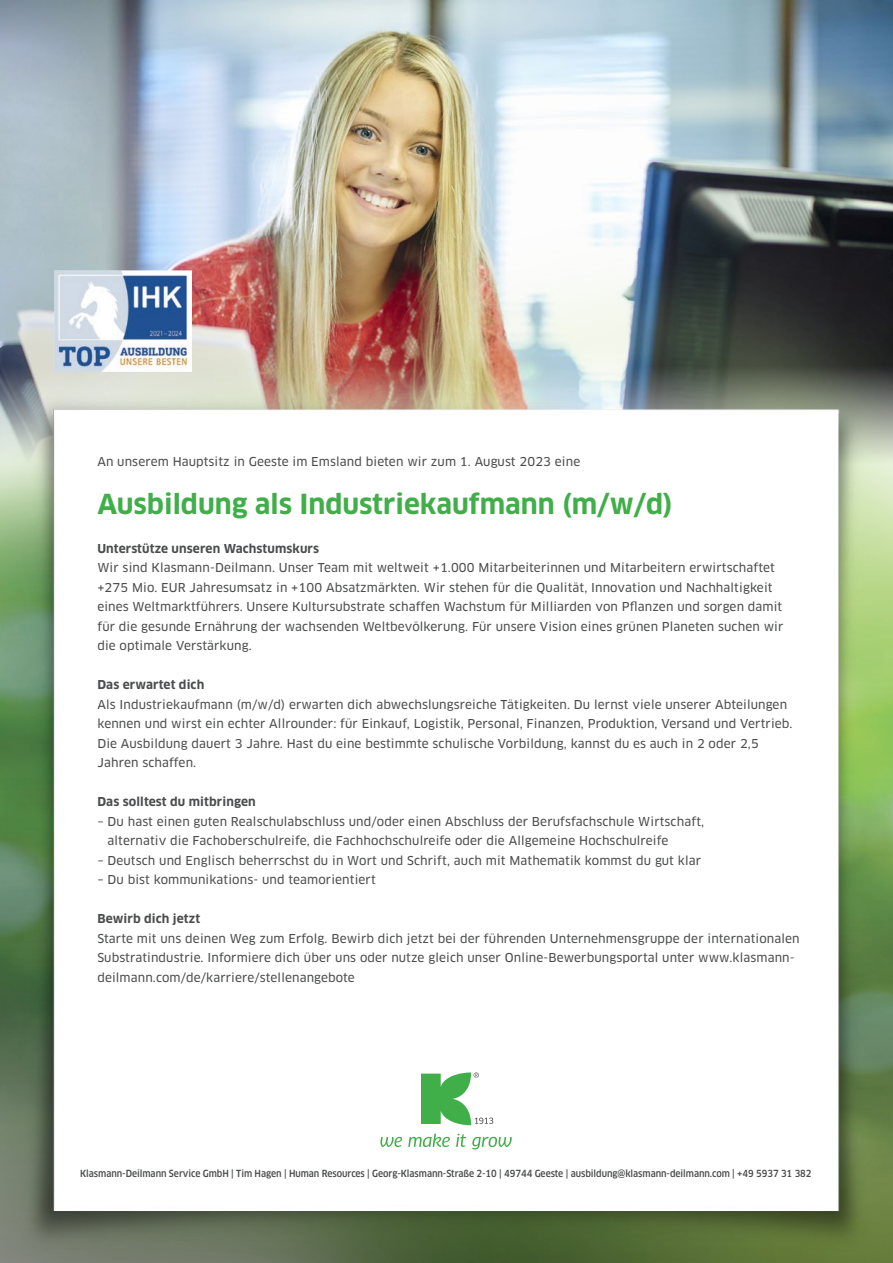
<style>
.page{position:relative;width:893px;height:1263px;background:#fff}
.page>*{position:absolute;margin:0;border:0;box-sizing:border-box;transform-origin:0 0}
.t1{font:700 27px "Clan Pro";color:#40ae49}
.t2{font:12px/19.5px "Clan Pro News";letter-spacing:.01em;color:#4b4c4d}
.t3{font:700 12px "Clan Pro";letter-spacing:.01em;color:#4b4c4d}
.t4{font:500 9.6px "Clan Pro Narr";letter-spacing:-.005em;color:#4b4c4d}
</style>
<div class="page">
<img style="left:0;top:0;width:893px;height:15px">
<img style="left:0;top:15px;width:893px;height:579px">
<img style="left:4px;top:342px;width:884px;height:921px">
<svg style="left:380px;top:1133px;width:132px;height:16px"></svg>
<svg style="left:421px;top:1072px;width:72px;height:53px"></svg>
<img style="left:55px;top:271px;width:137px;height:101px">
<p class="t2" style="left:97px;top:451px;width:484px">An unserem Hauptsitz in Geeste im Emsland bieten wir zum 1. August 2023 eine</p>
<h1 class="t1" style="left:97px;top:488px;width:577px">Ausbildung als Industriekaufmann (m/w/d)</h1>
<p class="t3" style="left:97px;top:541px;width:223px">Unterstütze unseren Wachstumskurs</p>
<p class="t2" style="left:97px;top:558px;width:688px">Wir sind Klasmann-Deilmann. Unser Team mit weltweit +1.000 Mitarbeiterinnen und Mitarbeitern erwirtschaftet +275 Mio. EUR Jahresumsatz in +100 Absatzmärkten. Wir stehen für die Qualität, Innovation und Nachhaltigkeit eines Weltmarktführers. Unsere Kultursubstrate schaffen Wachstum für Milliarden von Pflanzen und sorgen damit für die gesunde Ernährung der wachsenden Weltbevölkerung. Für unsere Vision eines grünen Planeten suchen wir die optimale Verstärkung.</p>
<p class="t3" style="left:97px;top:678px;width:108px">Das erwartet dich</p>
<p class="t2" style="left:97px;top:694px;width:697px">Als Industriekaufmann (m/w/d) erwarten dich abwechslungsreiche Tätigkeiten. Du lernst viele unserer Abteilungen kennen und wirst ein echter Allrounder: für Einkauf, Logistik, Personal, Finanzen, Produktion, Versand und Vertrieb.<br>Die Ausbildung dauert 3 Jahre. Hast du eine bestimmte schulische Vorbildung, kannst du es auch in 2 oder 2,5<br>Jahren schaffen.</p>
<p class="t3" style="left:97px;top:795px;width:160px">Das solltest du mitbringen</p>
<p class="t2" style="left:108px;top:811px;width:598px;text-indent:-10px">– Du hast einen guten Realschulabschluss und/oder einen Abschluss der Berufsfachschule Wirtschaft, alternativ die Fachoberschulreife, die Fachhochschulreife oder die Allgemeine Hochschulreife</p>
<p class="t2" style="left:97px;top:850px;width:605px">– Deutsch und Englisch beherrschst du in Wort und Schrift, auch mit Mathematik kommst du gut klar</p>
<p class="t2" style="left:97px;top:870px;width:280px">– Du bist kommunikations- und teamorientiert</p>
<p class="t3" style="left:97px;top:912px;width:104px">Bewirb dich jetzt</p>
<p class="t2" style="left:97px;top:928px;width:704px">Starte mit uns deinen Weg zum Erfolg. Bewirb dich jetzt bei der führenden Unternehmensgruppe der internationalen<br>Substratindustrie. Informiere dich über uns oder nutze gleich unser Online-Bewerbungsportal unter www.klasmann&shy;deilmann.com/de/karriere/stellenangebote</p>
<p class="t4" style="left:80px;top:1167px;width:733px">Klasmann-Deilmann Service GmbH | Tim Hagen | Human Resources | Georg-Klasmann-Straße 2-10 | 49744 Geeste | ausbildung@klasmann-deilmann.com | +49 5937 31 382</p>
</div>
